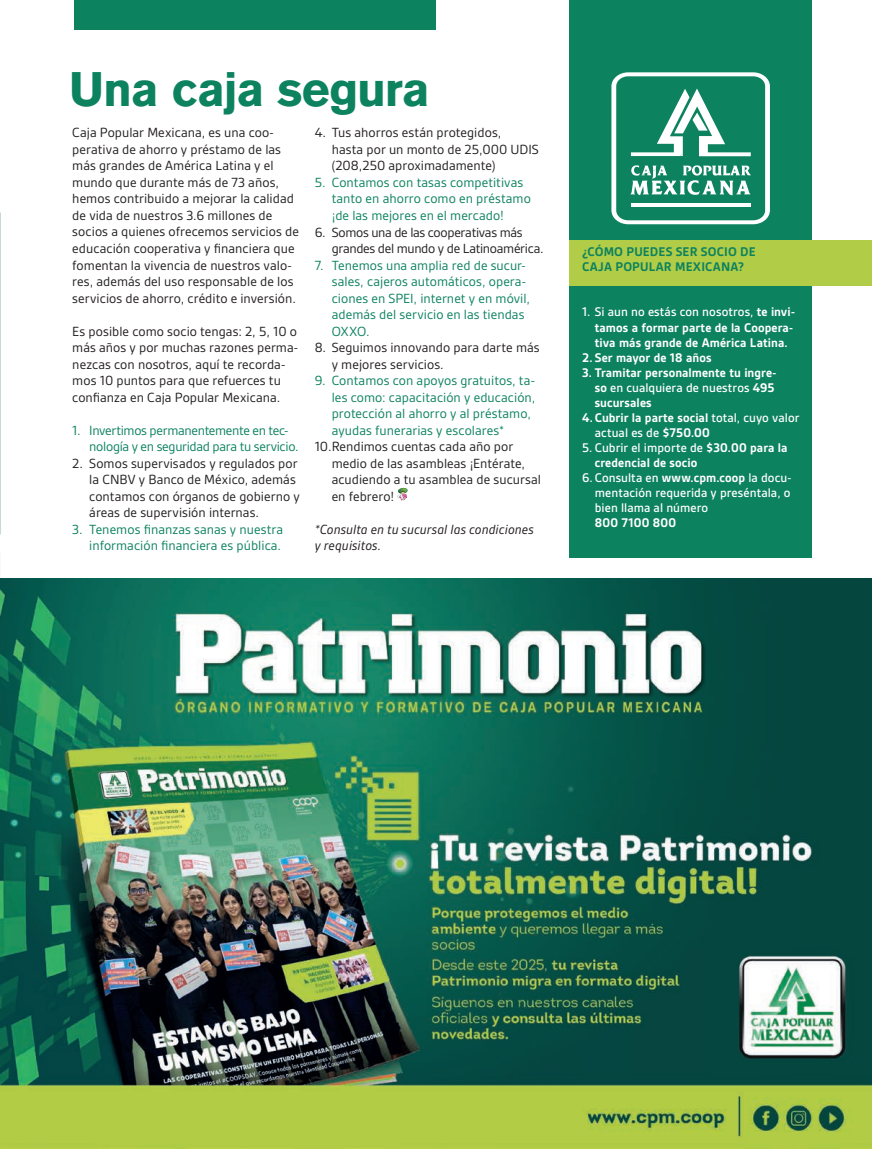
<style>
.page{position:relative;width:872px;height:1149px;background:#fff}
.page>*{position:absolute;margin:0;border:0;box-sizing:border-box;transform-origin:0 0}
.t1{font:700 48px "Akzidenz Grotesk BQ";letter-spacing:-.025em;color:#0d825f}
.t2{font:14.25px/16.5px "Gesta";letter-spacing:.005em;color:#231f20}
.t3{font:14.25px/16.5px "Gesta";letter-spacing:.005em;color:#0d825f}
.t4{font:14.25px/16.5px "Gesta";letter-spacing:-.02em;color:#0d825f}
.t5{font:14.25px/16.5px "Gesta";letter-spacing:-.02em;color:#231f20}
.t6{font:italic 14.25px/16.5px "Gesta";letter-spacing:.005em;color:#231f20}
.t7{font:700 13.5px/15px "Gesta";letter-spacing:.005em;color:#fff}
.t8{font:500 13.5px/15px "Gesta";letter-spacing:.005em;color:#fff;text-align:justify}
.t9{font:700 13.5px/15px "Gesta";letter-spacing:.01em;color:#0d825f}
.s1{font-weight:500}
.s2{font-weight:700}
</style>
<div class="page">
<img style="left:0;top:213px;width:1px;height:321px">
<svg style="left:397px;top:487px;width:11px;height:13px"></svg>
<div style="left:74px;top:0;width:362px;height:29px;background:#0d825f"></div>
<div style="left:569px;top:0;width:243px;height:557px;background:#0d825f"></div>
<div style="left:569px;top:239px;width:303px;height:46px;background:#b1cc46"></div>
<img style="left:0;top:578px;width:872px;height:570px">
<svg style="left:611px;top:72px;width:159px;height:152px"></svg>
<h1 class="t1" style="left:69px;top:62px;width:362px">Una caja segura</h1>
<p class="t2" style="left:72px;top:124px;width:228px">Caja Popular Mexicana, es una coo&shy;perativa de ahorro y préstamo de las más grandes de América Latina y el mundo que durante más de 73 años, hemos contribuido a mejorar la calidad de vida de nuestros 3.6 millones de socios a quienes ofrecemos servicios de educación cooperativa y financiera que fomentan la vivencia de nuestros valo&shy;res, además del uso responsable de los servicios de ahorro, crédito e inversión.</p>
<p class="t2" style="left:72px;top:322px;width:227px">Es posible como socio tengas: 2, 5, 10 o más años y por muchas razones perma&shy;nezcas con nosotros, aquí te recorda&shy;mos 10 puntos para que refuerces tu confianza en Caja Popular Mexicana.</p>
<p class="t4" style="left:89px;top:421px;width:211px;text-indent:-17px">1. Invertimos permanentemente en tec&shy;nología y en seguridad para tu servicio.</p>
<p class="t2" style="left:89px;top:454px;width:212px;text-indent:-17px">2. Somos supervisados y regulados por la CNBV y Banco de México, además contamos con órganos de gobierno y áreas de supervisión internas.</p>
<p class="t3" style="left:72px;top:520px;width:212px;text-align:right">3. Tenemos finanzas sanas y nuestra información financiera es pública.</p>
<p class="t2" style="left:332px;top:124px;width:208px;text-indent:-17px">4. Tus ahorros están protegidos,<br>hasta por un monto de 25,000 UDIS (208,250 aproximadamente)</p>
<p class="t3" style="left:332px;top:174px;width:201px;text-indent:-17px">5. Contamos con tasas competitivas tanto en ahorro como en préstamo ¡de las mejores en el mercado!</p>
<p class="t5" style="left:332px;top:223px;width:213px;text-indent:-17px">6. Somos una de las cooperativas más grandes del mundo y de Latinoamérica.</p>
<p class="t3" style="left:332px;top:256px;width:200px;text-indent:-17px">7. Tenemos una amplia red de sucur&shy;sales, cajeros automáticos, opera&shy;ciones en SPEI, internet y en móvil, además del servicio en las tiendas<br>OXXO.</p>
<p class="t2" style="left:332px;top:339px;width:209px;text-indent:-17px">8. Seguimos innovando para darte más y mejores servicios.</p>
<p class="t3" style="left:332px;top:372px;width:205px;text-indent:-17px">9. Contamos con apoyos gratuitos, ta&shy;les como: capacitación y educación, protección al ahorro y al préstamo, ayudas funerarias y escolares*</p>
<p class="t2" style="left:332px;top:438px;width:211px;text-indent:-17px">10.Rendimos cuentas cada año por medio de las asambleas ¡Entérate, acudiendo a tu asamblea de sucursal en febrero!</p>
<p class="t6" style="left:315px;top:520px;width:221px">*Consulta en tu sucursal las condiciones y requisitos.</p>
<p class="t9" style="left:582px;top:244px;width:175px">¿CÓMO PUEDES SER SOCIO DE<br>CAJA POPULAR MEXICANA?</p>
<p class="t7" style="left:595px;top:304px;width:202px;text-indent:-13px"><span class="s1">1. Si aun no estás con nosotros,</span> te invi&shy;tamos a formar parte de la Coopera&shy;tiva más grande de América Latina.</p>
<p class="t7" style="left:582px;top:349px;width:131px">2. Ser mayor de 18 años</p>
<p class="t7" style="left:595px;top:364px;width:183px;text-indent:-13px">3. Tramitar personalmente tu ingre&shy;so <span class="s1">en cualquiera de nuestros</span> 495 sucursales</p>
<p class="t7" style="left:595px;top:409px;width:206px;text-indent:-13px">4. Cubrir la parte social <span class="s1">total, cuyo valor actual es de</span> $750.00</p>
<p class="t7" style="left:595px;top:439px;width:194px;text-indent:-13px"><span class="s1">5. Cubrir el importe de</span> $30.00 para la credencial de socio</p>
<p class="t8" style="left:595px;top:469px;width:198px;text-indent:-13px">6. Consulta en <span class="s2">www.cpm.coop</span> la docu&shy;mentación requerida y preséntala, o bien llama al número</p>
<p class="t7" style="left:595px;top:514px;width:83px">800 7100 800</p>
</div>
